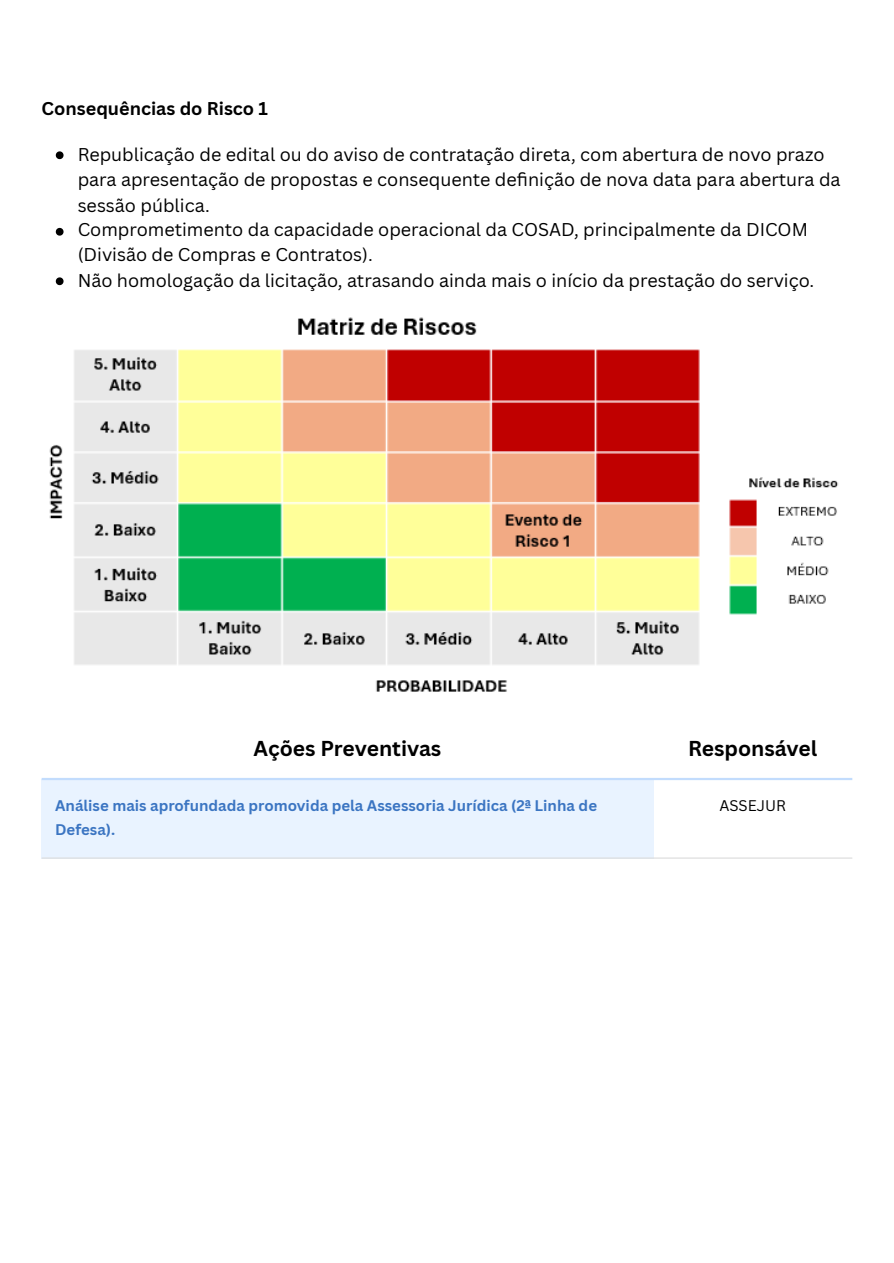
<style>
.page{position:relative;width:894px;height:1263px;background:#fff}
.page>*{position:absolute;margin:0;border:0;box-sizing:border-box;transform-origin:0 0}
.t1{font:700 21px "Canva Sans";color:#000}
.t2{font:18px/25.3px "Canva Sans";color:#000}
.t3{font:700 18px "Canva Sans";color:#000}
.t4{font:700 15px/24.8px "Canva Sans";color:#3b75c2}
.t5{font:15px "Canva Sans";color:#000}
</style>
<div class="page">
<svg style="left:56px;top:151px;width:7px;height:8px"></svg>
<svg style="left:56px;top:228px;width:7px;height:8px"></svg>
<svg style="left:56px;top:277px;width:7px;height:8px"></svg>
<img style="left:49px;top:317px;width:790px;height:375px">
<div style="left:42px;top:779px;width:611px;height:79px;background:#e9f3ff"></div>
<hr style="left:42px;top:857px;width:810px;height:2px;background:#dbdbdb">
<hr style="left:42px;top:778px;width:810px;height:2px;background:#c2dcfd">
<h3 class="t3" style="left:42px;top:96px;width:228px">Consequências do Risco 1</h3>
<p class="t2" style="left:78px;top:141px;width:764px">Republicação de edital ou do aviso de contratação direta, com abertura de novo prazo para apresentação de propostas e consequente defi nição de nova data para abertura da sessão pública.</p>
<p class="t2" style="left:78px;top:217px;width:731px;line-height:24.8px">Comprometimento da capacidade operacional da COSAD, principalmente da DICOM (Divisão de Compras e Contratos).</p>
<p class="t2" style="left:78px;top:267px;width:737px">Não homologação da licitação, atrasando ainda mais o início da prestação do serviço.</p>
<p class="t1" style="left:253px;top:734px;width:189px">Ações Preventivas</p>
<p class="t1" style="left:688px;top:734px;width:131px">Responsável</p>
<p class="t4" style="left:55px;top:792px;width:543px">Análise mais aprofundada promovida pela Assessoria Jurídica (2ª Linha de<br>Defesa).</p>
<p class="t5" style="left:719px;top:794px;width:68px">ASSEJUR</p>
</div>
